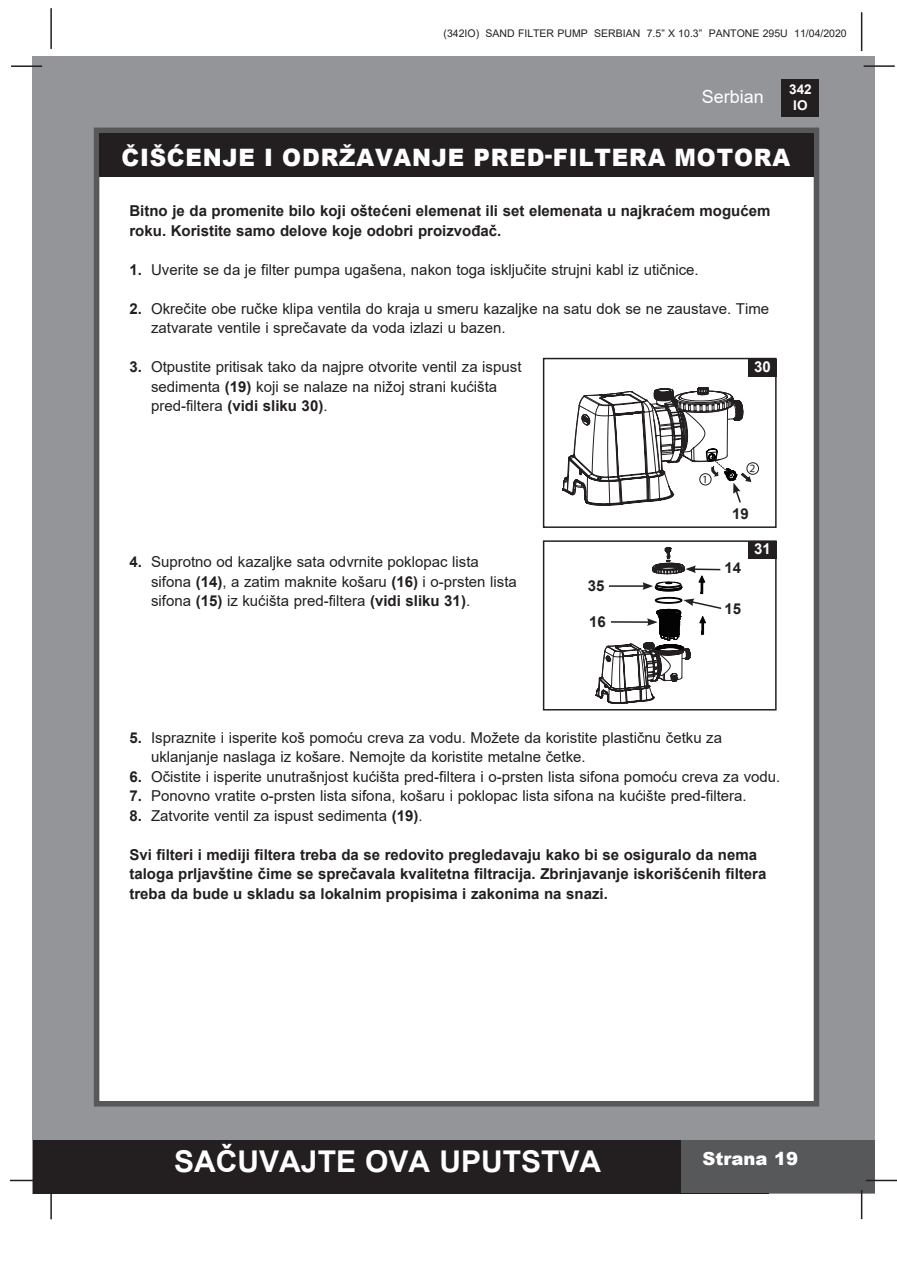
<style>
.page{position:relative;width:897px;height:1264px;background:#fff}
.page>*{position:absolute;margin:0;border:0;box-sizing:border-box;transform-origin:0 0}
.t1{font:700 30px "Arial";color:#fff}
.t2{font:900 24px "Arial";letter-spacing:.035em;color:#fff;scale:.95 1}
.t3{font:900 18px "Arial";color:#fff}
.t4{font:18px "Arial";color:#fff}
.t5{font:15px/19.5px "Arial";color:#231f20}
.t6{font:700 15px/19.5px "Arial";color:#231f20}
.t7{font:700 15px "Arial";color:#fff}
.t8{font:700 13.5px/16.2px "Arial";color:#fff;text-align:center}
.t9{font:10.5px "Arial";color:#231f20}
.s1{font-weight:700}
</style>
<div class="page">
<div style="left:33px;top:56px;width:842px;height:1137px;background:#939598"></div>
<hr style="left:50px;top:8px;width:2px;height:41px;background:#231f20">
<hr style="left:860px;top:12px;width:2px;height:39px;background:#231f20">
<div style="left:781px;top:79px;width:38px;height:38px;background:#231f20"></div>
<div style="left:33px;top:1140px;width:735px;height:53px;background:#231f20"></div>
<div style="left:681px;top:1140px;width:194px;height:53px;background:#57585a"></div>
<hr style="left:11px;top:65px;width:31px;height:2px;background:#231f20">
<hr style="left:863px;top:65px;width:31px;height:2px;background:#231f20">
<hr style="left:865px;top:1179px;width:31px;height:2px;background:#231f20">
<hr style="left:860px;top:1190px;width:2px;height:29px;background:#231f20">
<hr style="left:50px;top:1188px;width:2px;height:31px;background:#231f20">
<hr style="left:10px;top:1179px;width:31px;height:2px;background:#231f20">
<div style="left:94px;top:128px;width:725px;height:978px;background:#fff;border:6px solid #57585a"></div>
<div style="left:99px;top:133px;width:714px;height:43px;background:#231f20"></div>
<div style="left:746px;top:462px;width:12px;height:13px;border:1px solid #231f20;border-radius:50%"></div>
<div style="left:543px;top:358px;width:233px;height:170px;border:2px solid #231f20"></div>
<div style="left:748px;top:359px;width:28px;height:17px;background:#231f20"></div>
<div style="left:543px;top:540px;width:233px;height:170px;border:2px solid #231f20"></div>
<div style="left:748px;top:541px;width:28px;height:17px;background:#231f20"></div>
<svg style="left:595px;top:548px;width:127px;height:155px"></svg>
<svg style="left:562px;top:387px;width:192px;height:118px"></svg>
<p class="t9" style="left:443px;top:26px;width:404px">(342IO) SAND FILTER PUMP SERBIAN 7.5” X 10.3” PANTONE 295U 11/04/2020</p>
<p class="t4" style="left:701px;top:84px;width:64px">Serbian</p>
<p class="t8" style="left:789px;top:81px;width:24px">342<br>IO</p>
<p class="t2" style="left:121px;top:140px;width:705px">ČIŠĆENJE I ODRŽAVANJE PRED-FILTERA MOTORA</p>
<p class="t6" style="left:129px;top:201px;width:642px">Bitno je da promenite bilo koji oštećeni elemenat ili set elemenata u najkraćem mogućem roku. Koristite samo delove koje odobri proizvođač.</p>
<p class="t5" style="left:129px;top:260px;width:570px"><span class="s1">1.</span> Uverite se da je filter pumpa ugašena, nakon toga isključite strujni kabl iz utičnice.</p>
<p class="t5" style="left:151px;top:299px;width:619px;text-indent:-22px"><span class="s1">2.</span> Okrečite obe ručke klipa ventila do kraja u smeru kazaljke na satu dok se ne zaustave. Time zatvarate ventile i sprečavate da voda izlazi u bazen.</p>
<p class="t5" style="left:129px;top:357px;width:393px;text-align:center"><span class="s1">3.</span> Otpustite pritisak tako da najpre otvorite ventil za ispust sedimenta <span class="s1">(19)</span> koji se nalaze na nižoj strani kućišta</p>
<p class="t5" style="left:151px;top:396px;width:178px">pred-filtera <span class="s1">(vidi sliku 30)</span>.</p>
<p class="t7" style="left:754px;top:356px;width:18px">30</p>
<p class="t5" style="left:129px;top:552px;width:351px"><span class="s1">4.</span> Suprotno od kazaljke sata odvrnite poklopac lista</p>
<p class="t5" style="left:151px;top:572px;width:367px">sifona <span class="s1">(14)</span>, a zatim maknite košaru <span class="s1">(16)</span> i o-prsten lista sifona <span class="s1">(15)</span> iz kućišta pred-filtera <span class="s1">(vidi sliku 31)</span>.</p>
<p class="t6" style="left:587px;top:576px;width:18px">35</p>
<p class="t6" style="left:589px;top:612px;width:18px">16</p>
<p class="t6" style="left:732px;top:504px;width:18px">19</p>
<p class="t6" style="left:724px;top:558px;width:18px">14</p>
<p class="t6" style="left:724px;top:599px;width:18px">15</p>
<p class="t7" style="left:754px;top:538px;width:18px">31</p>
<p class="t5" style="left:129px;top:728px;width:594px"><span class="s1">5.</span> Ispraznite i isperite koš pomoću creva za vodu. Možete da koristite plastičnu četku za</p>
<p class="t5" style="left:151px;top:747px;width:436px">uklanjanje naslaga iz košare. Nemojte da koristite metalne četke.</p>
<p class="t5" style="left:129px;top:767px;width:652px"><span class="s1">6.</span> Očistite i isperite unutrašnjost kućišta pred-filtera i o-prsten lista sifona pomoću creva za vodu.</p>
<p class="t5" style="left:129px;top:786px;width:618px"><span class="s1">7.</span> Ponovno vratite o-prsten lista sifona, košaru i poklopac lista sifona na kućište pred-filtera.</p>
<p class="t5" style="left:129px;top:806px;width:294px"><span class="s1">8.</span> Zatvorite ventil za ispust sedimenta <span class="s1">(19)</span>.</p>
<p class="t6" style="left:129px;top:845px;width:638px">Svi filteri i mediji filtera treba da se redovito pregledavaju kako bi se osiguralo da nema taloga prljavštine čime se sprečavala kvalitetna filtracija. Zbrinjavanje iskorišćenih filtera treba da bude u skladu sa lokalnim propisima i zakonima na snazi.</p>
<h1 class="t1" style="left:174px;top:1140px;width:428px">SAČUVAJTE OVA UPUTSTVA</h1>
<p class="t3" style="left:702px;top:1145px;width:97px">Strana 19</p>
</div>
